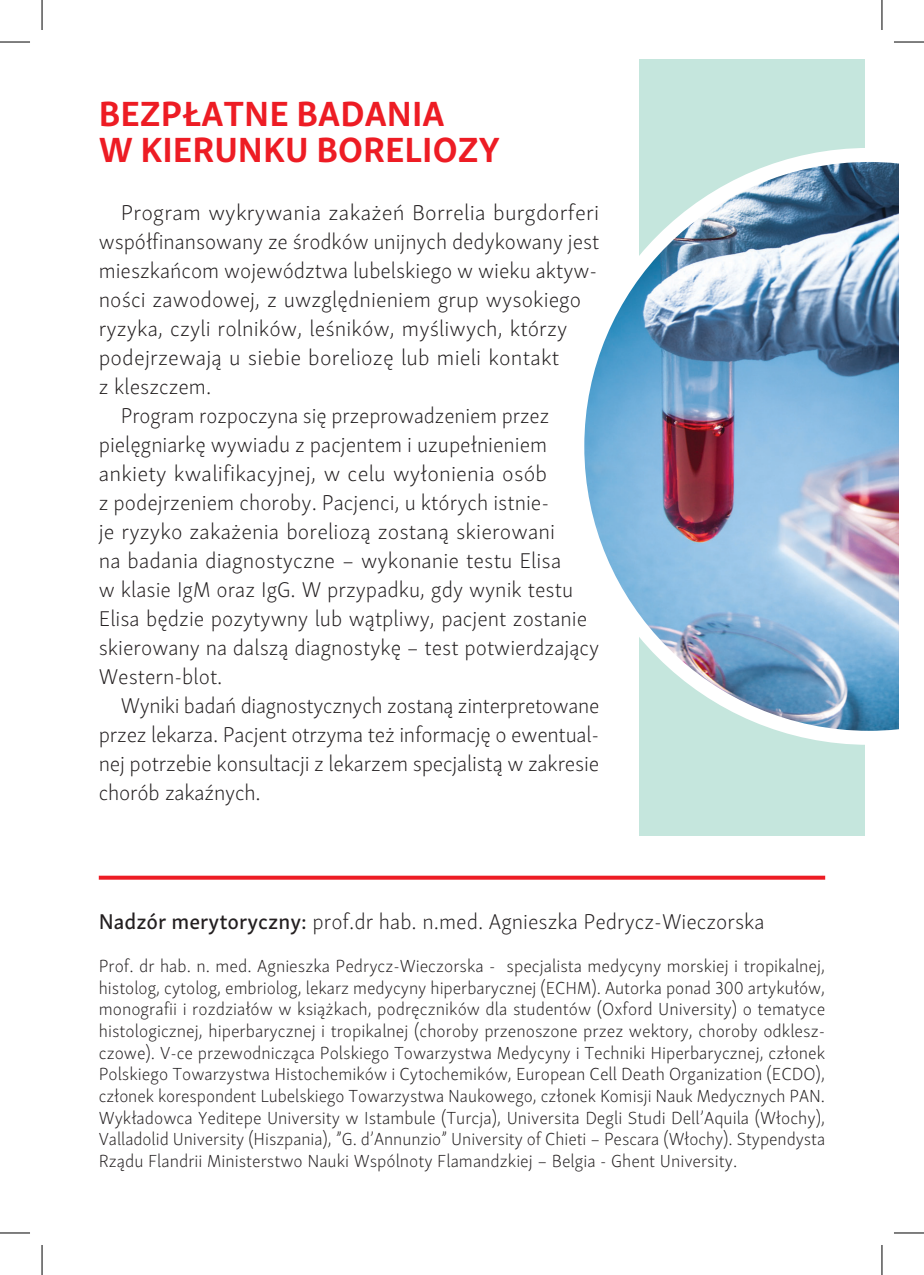
<style>
.page{position:relative;width:924px;height:1275px;background:#fff}
.page>*{position:absolute;margin:0;border:0;box-sizing:border-box;transform-origin:0 0}
._002_Akapit_zwykły{font:700 36px/36px "Skolar Sans Pro";color:#ed1c24}
._002_Akapit_zwykły-2{font:300 22px/29px "Skolar Sans Pro";color:#231f20}
._002_Akapit_zwykły-3{font:300 22px/29px "Skolar Sans Pro";color:#231f20;scale:1.04 1}
._002_Akapit_zwykły-4{font:300 18px/21.6px "Skolar Sans Pro";color:#231f20;text-align:justify}
.s1{font-weight:500}
</style>
<div class="page">
<div style="left:639px;top:59px;width:225px;height:777px;background:#c5e6dd"></div>
<img style="left:584px;top:148px;width:314px;height:597px">
<svg style="left:99px;top:875px;width:725px;height:4px;background:#f04349"></svg>
<hr style="left:0;top:42px;width:30px;height:1px;background:#000">
<hr style="left:893px;top:42px;width:30px;height:1px;background:#000">
<hr style="left:0;top:1232px;width:30px;height:1px;background:#000">
<hr style="left:893px;top:1232px;width:30px;height:1px;background:#000">
<hr style="left:42px;top:0;width:1px;height:30px;background:#000">
<hr style="left:42px;top:1245px;width:1px;height:30px;background:#000">
<hr style="left:881px;top:0;width:1px;height:30px;background:#000">
<hr style="left:881px;top:1245px;width:1px;height:30px;background:#000">
<p class="_002_Akapit_zwykły" style="left:99px;top:92px;width:402px">BEZPŁATNE BADANIA<br>W KIERUNKU BORELIOZY</p>
<p class="_002_Akapit_zwykły-3" style="left:99px;top:196px;width:482px;text-indent:22px">Program wykrywania zakażeń Borrelia burgdorferi współfinansowany ze środków unijnych dedykowany jest mieszkańcom województwa lubelskiego w wieku aktyw&shy;ności zawodowej, z uwzględnieniem grup wysokiego ryzyka, czyli rolników, leśników, myśliwych, którzy podejrzewają u siebie boreliozę lub mieli kontakt<br>z kleszczem.</p>
<p class="_002_Akapit_zwykły-2" style="left:99px;top:399px;width:501px;text-indent:22px">Program rozpoczyna się przeprowadzeniem przez pielęgniarkę wywiadu z pacjentem i uzupełnieniem ankiety kwalifikacyjnej, w celu wyłonienia osób<br>z podejrzeniem choroby. Pacjenci, u których istnie-<br>je ryzyko zakażenia boreliozą zostaną skierowani<br>na badania diagnostyczne – wykonanie testu Elisa<br>w klasie IgM oraz IgG. W przypadku, gdy wynik testu Elisa będzie pozytywny lub wątpliwy, pacjent zostanie skierowany na dalszą diagnostykę – test potwierdzający Western-blot.</p>
<p class="_002_Akapit_zwykły-2" style="left:99px;top:689px;width:502px;text-align:justify;text-indent:22px">Wyniki badań diagnostycznych zostaną zinterpretowane przez lekarza. Pacjent otrzyma też informację o ewentual&shy;nej potrzebie konsultacji z lekarzem specjalistą w zakresie chorób zakaźnych.</p>
<p class="_002_Akapit_zwykły-2" style="left:99px;top:905px;width:667px"><span class="s1">Nadzór merytoryczny:</span> prof.dr hab. n.med. Agnieszka Pedrycz-Wieczorska</p>
<p class="_002_Akapit_zwykły-4" style="left:99px;top:954px;width:727px">Prof. dr hab. n. med. Agnieszka Pedrycz-Wieczorska - specjalista medycyny morskiej i tropikalnej, histolog, cytolog, embriolog, lekarz medycyny hiperbarycznej (ECHM). Autorka ponad 300 artykułów, monografii i rozdziałów w książkach, podręczników dla studentów (Oxford University) o tematyce histologicznej, hiperbarycznej i tropikalnej (choroby przenoszone przez wektory, choroby odklesz&shy;czowe). V-ce przewodnicząca Polskiego Towarzystwa Medycyny i Techniki Hiperbarycznej, członek Polskiego Towarzystwa Histochemików i Cytochemików, European Cell Death Organization (ECDO), członek korespondent Lubelskiego Towarzystwa Naukowego, członek Komisji Nauk Medycznych PAN.<br>Wykładowca Yeditepe University w Istambule (Turcja), Universita Degli Studi Dell’Aquila (Włochy), Valladolid University (Hiszpania), ”G. d’Annunzio” University of Chieti – Pescara (Włochy). Stypendysta Rządu Flandrii Ministerstwo Nauki Wspólnoty Flamandzkiej – Belgia - Ghent University.</p>
</div>
